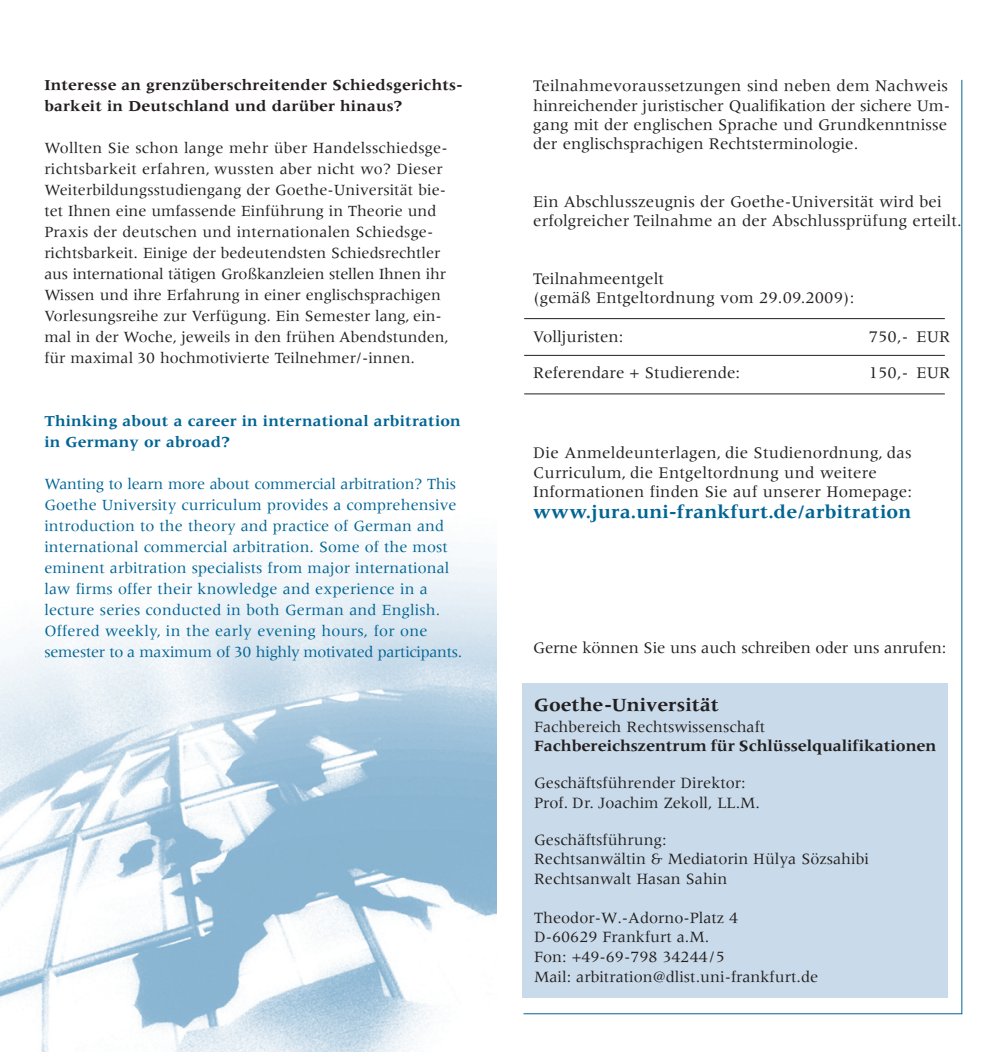
<style>
.page{position:relative;width:993px;height:1052px;background:#fff}
.page>*{position:absolute;margin:0;border:0;box-sizing:border-box;transform-origin:0 0}
.t1{font:700 19.25px "Meridien";letter-spacing:.01em;color:#006494}
.t2{font:700 19.25px "Meridien";color:#231f20}
.t3{font:16.8px/19.2px "Meridien";letter-spacing:.005em;color:#231f20}
.t4{font:16.62px "Meridien";letter-spacing:-.01em;color:#231f20}
.t5{font:16.28px/19.6px "Meridien";color:#231f20}
.t6{font:700 16.28px "Meridien";letter-spacing:-.005em;color:#231f20}
.t7{font:16.1px/21px "Meridien";color:#231f20}
.t8{font:16.1px/21px "Meridien";letter-spacing:.005em;color:#006494}
.t9{font:700 15.75px/21px "Meridien";letter-spacing:.01em;color:#231f20}
.t10{font:700 15.75px/21px "Meridien";letter-spacing:.01em;color:#006494}
</style>
<div class="page">
<img style="left:0;top:556px;width:496px;height:496px">
<div style="left:522px;top:682px;width:425px;height:315px;background:#c9dbea"></div>
<hr style="left:961px;top:80px;width:1px;height:934px;background:#006494">
<hr style="left:523px;top:1013px;width:438px;height:1px;background:#006494">
<hr style="left:524px;top:318px;width:420px;height:1px;background:#231f20">
<hr style="left:524px;top:355px;width:420px;height:1px;background:#231f20">
<hr style="left:524px;top:393px;width:420px;height:1px;background:#231f20">
<p class="t9" style="left:44px;top:76px;width:419px">Interesse an grenzüberschreitender Schiedsgerichts&shy;barkeit in Deutschland und darüber hinaus?</p>
<p class="t7" style="left:44px;top:139px;width:406px">Wollten Sie schon lange mehr über Handelsschiedsge&shy;richtsbarkeit erfahren, wussten aber nicht wo? Dieser Weiterbildungsstudiengang der Goethe-Universität bie&shy;tet Ihnen eine umfassende Einführung in Theorie und Praxis der deutschen und internationalen Schiedsge&shy;richtsbarkeit. Einige der bedeutendsten Schiedsrechtler aus international tätigen Großkanzleien stellen Ihnen ihr Wissen und ihre Erfahrung in einer englischsprachigen Vorlesungsreihe zur Verfügung. Ein Semester lang, ein&shy;mal in der Woche, jeweils in den frühen Abendstunden, für maximal 30 hochmotivierte Teilnehmer/-innen.</p>
<p class="t10" style="left:44px;top:412px;width:418px">Thinking about a career in international arbitration in Germany or abroad?</p>
<p class="t8" style="left:44px;top:475px;width:419px">Wanting to learn more about commercial arbitration? This Goethe University curriculum provides a comprehensive introduction to the theory and practice of German and international commercial arbitration. Some of the most eminent arbitration specialists from major international law firms offer their knowledge and experience in a lecture series conducted in both German and English.<br>Offered weekly, in the early evening hours, for one semester to a maximum of 30 highly motivated participants.</p>
<p class="t3" style="left:533px;top:78px;width:418px">Teilnahmevoraussetzungen sind neben dem Nachweis hinreichender juristischer Qualifikation der sichere Um&shy;gang mit der englischen Sprache und Grundkenntnisse der englischsprachigen Rechtsterminologie.</p>
<p class="t3" style="left:533px;top:193px;width:430px">Ein Abschlusszeugnis der Goethe-Universität wird bei erfolgreicher Teilnahme an der Abschlussprüfung erteilt.</p>
<p class="t3" style="left:533px;top:270px;width:323px">Teilnahmeentgelt<br>(gemäß Entgeltordnung vom 29.09.2009):</p>
<p class="t3" style="left:533px;top:328px;width:92px">Volljuristen:</p>
<p class="t3" style="left:868px;top:328px;width:83px">750,- EUR</p>
<p class="t3" style="left:533px;top:364px;width:208px">Referendare + Studierende:</p>
<p class="t3" style="left:868px;top:364px;width:83px">150,- EUR</p>
<p class="t3" style="left:533px;top:444px;width:380px">Die Anmeldeunterlagen, die Studienordnung, das<br>Curriculum, die Entgeltordnung und weitere<br>Informationen finden Sie auf unserer Homepage:</p>
<p class="t1" style="left:533px;top:504px;width:379px">www.jura.uni-frankfurt.de/arbitration</p>
<p class="t4" style="left:533px;top:641px;width:414px">Gerne können Sie uns auch schreiben oder uns anrufen:</p>
<p class="t2" style="left:534px;top:697px;width:186px">Goethe-Universität</p>
<p class="t5" style="left:534px;top:718px;width:233px">Fachbereich Rechtswissenschaft</p>
<p class="t6" style="left:534px;top:739px;width:403px">Fachbereichszentrum für Schlüsselqualifikationen</p>
<p class="t5" style="left:534px;top:774px;width:227px">Geschäftsführender Direktor:<br>Prof. Dr. Joachim Zekoll, LL.M.</p>
<p class="t5" style="left:534px;top:831px;width:336px">Geschäftsführung:<br>Rechtsanwältin &amp; Mediatorin Hülya Sözsahibi<br>Rechtsanwalt Hasan Sahin</p>
<p class="t5" style="left:534px;top:909px;width:285px">Theodor-W.-Adorno-Platz 4<br>D-60629 Frankfurt a.M.<br>Fon: +49-69-798 34244/5<br>Mail: arbitration@dlist.uni-frankfurt.de</p>
</div>
